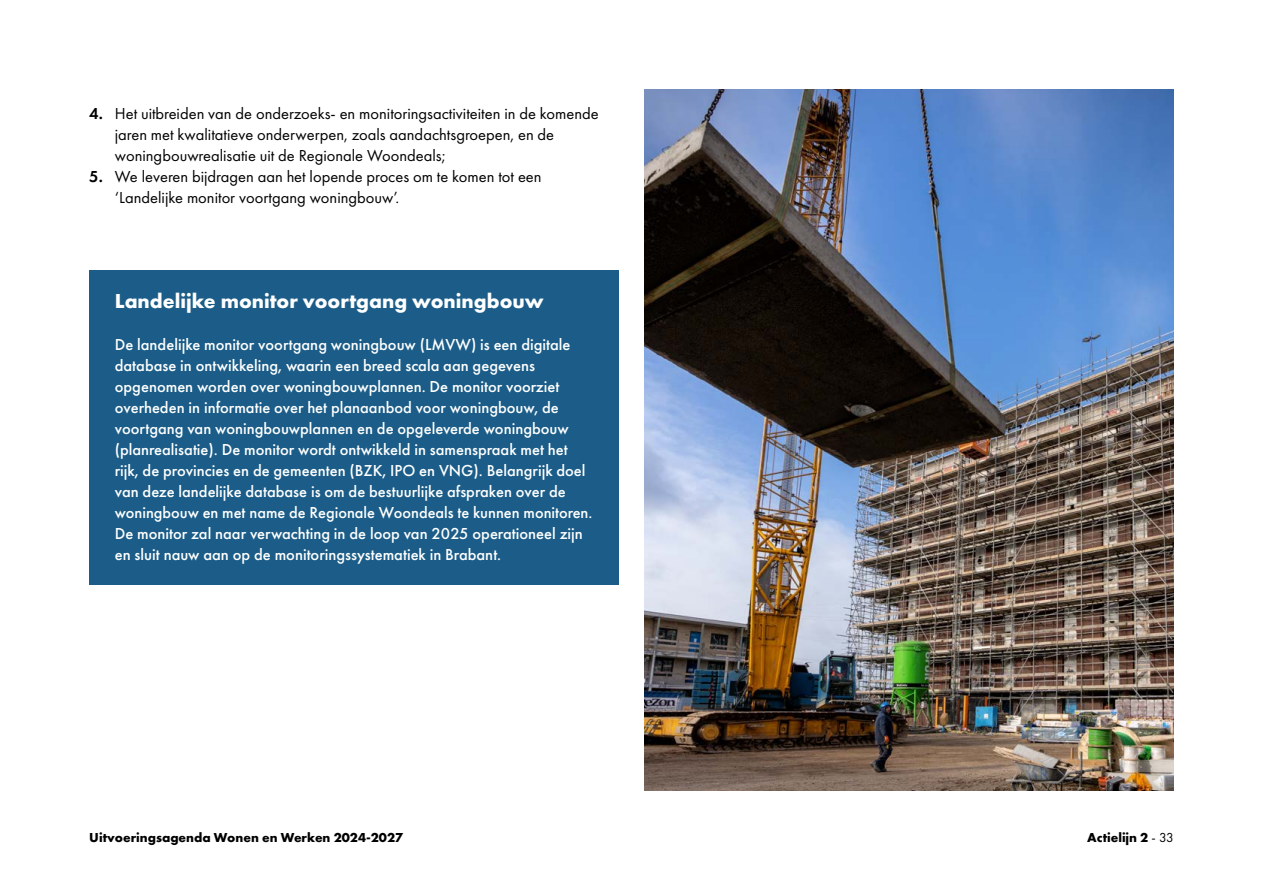
<style>
.page{position:relative;width:1263px;height:893px;background:#fff}
.page>*{position:absolute;margin:0;border:0;box-sizing:border-box;transform-origin:0 0}
.P_Kadertekst_Kop_wit{font:700 21px "Futura PT";color:#fff}
.P_Kadertekst_wit{font:500 16.5px/21px "Futura PT";color:#fff}
.t1{font:16.5px/21px "Futura PT";color:#000}
.t2{font:700 13.5px "Futura PT";color:#000}
.s1{font-weight:600}
.s2{font-weight:400}
</style>
<div class="page">
<div style="left:89px;top:271px;width:530px;height:63px;background:#1b5d88"></div>
<div style="left:89px;top:316px;width:530px;height:269px;background:#1b5d88"></div>
<img style="left:644px;top:89px;width:530px;height:702px">
<p class="t1" style="left:115px;top:103px;width:485px;text-indent:-26px"><span class="s1">4.</span> Het uitbreiden van de onderzoeks- en monitoringsactiviteiten in de komende jaren met kwalitatieve onderwerpen, zoals aandachtsgroepen, en de woningbouwrealisatie uit de Regionale Woondeals;</p>
<p class="t1" style="left:115px;top:166px;width:428px;text-indent:-26px"><span class="s1">5.</span> We leveren bijdragen aan het lopende proces om te komen tot een ‘Landelijke monitor voortgang woningbouw’.</p>
<p class="P_Kadertekst_Kop_wit" style="left:115px;top:287px;width:430px">Landelijke monitor voortgang woningbouw</p>
<p class="P_Kadertekst_wit" style="left:115px;top:334px;width:479px">De landelijke monitor voortgang woningbouw (LMVW) is een digitale database in ontwikkeling, waarin een breed scala aan gegevens opgenomen worden over woningbouwplannen. De monitor voorziet overheden in informatie over het planaanbod voor woningbouw, de voortgang van woningbouwplannen en de opgeleverde woningbouw (planrealisatie). De monitor wordt ontwikkeld in samenspraak met het rijk, de provincies en de gemeenten (BZK, IPO en VNG). Belangrijk doel van deze landelijke database is om de bestuurlijke afspraken over de woningbouw en met name de Regionale Woondeals te kunnen monitoren.<br>De monitor zal naar verwachting in de loop van 2025 operationeel zijn en sluit nauw aan op de monitoringssystematiek in Brabant.</p>
<p class="t2" style="left:89px;top:828px;width:315px">Uitvoeringsagenda Wonen en Werken 2024-2027</p>
<p class="t2" style="left:1087px;top:829px;width:88px">Actielijn 2 <span class="s2">- 33</span></p>
</div>
